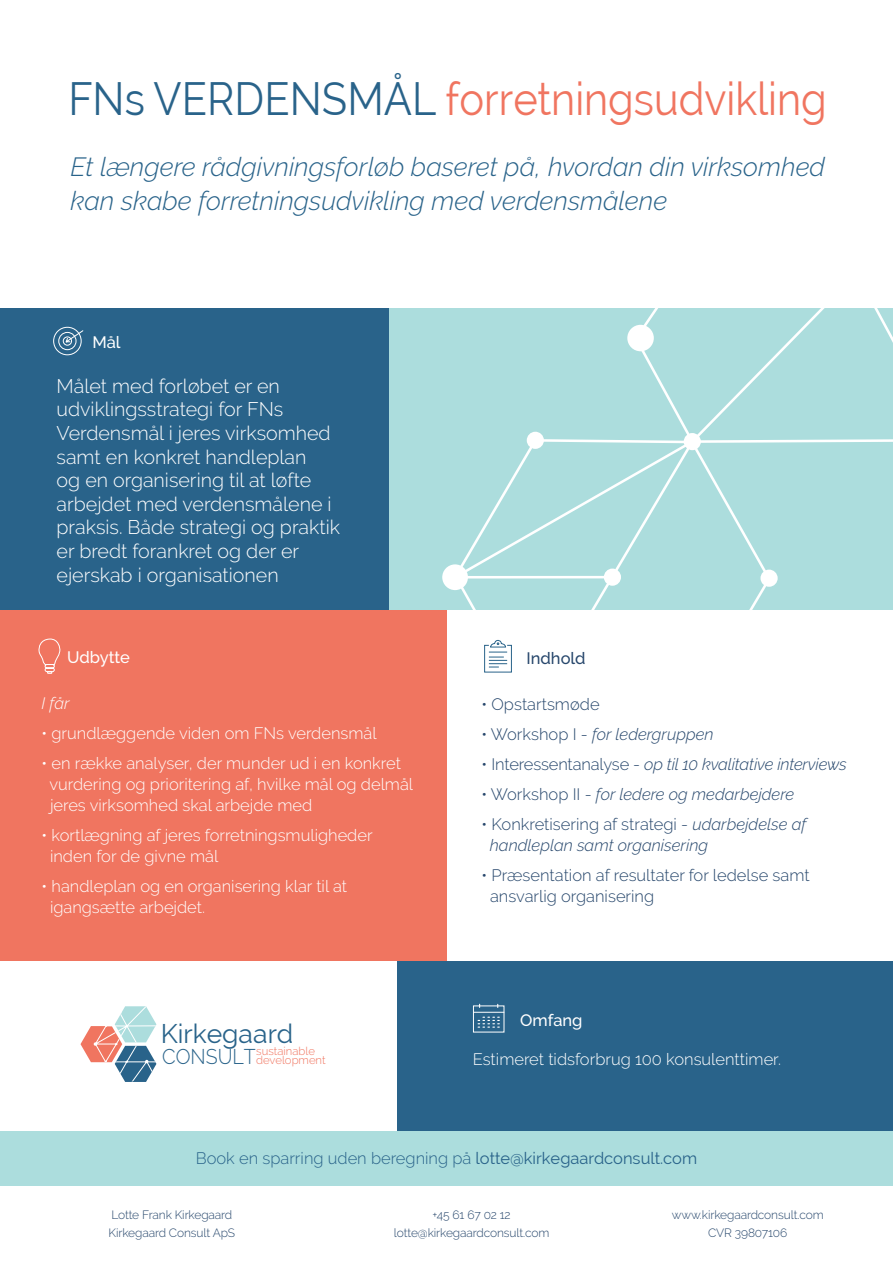
<style>
.page{position:relative;width:893px;height:1263px;background:#fff}
.page>*{position:absolute;margin:0;border:0;box-sizing:border-box;transform-origin:0 0}
.t1{font:45.75px "Raleway";color:#f07560;scale:.91 1}
.t2{font:26.55px "Raleway";color:#29638a}
.t3{font:italic 300 26.25px/34px "Raleway";color:#29638a}
.t4{font:300 19.65px/23.5px "Raleway";color:#fff}
.t5{font:300 16.5px/21px "Raleway";color:#fff}
.t6{font:italic 300 16.5px "Raleway";color:#27476c}
.t7{font:300 16.5px "Raleway";color:#27476c}
.t8{font:300 16.5px "Raleway";color:#29638a}
.t9{font:500 16.5px "Raleway";color:#fff}
.t10{font:500 16.5px "Raleway";color:#27476c}
.t11{font:italic 300 16.5px "Raleway";color:#fff}
.t12{font:300 12px "Raleway";letter-spacing:-.01em;color:#27476c}
.t13{font:300 11.4px/9.3px "Raleway";color:#f07560}
.s1{color:#29638a}
.s2{font-size:21.3px;color:#29638a}
.s3{font-style:normal}
.s4{font-style:italic}
.s5{font-weight:400}
</style>
<div class="page">
<div style="left:398px;top:961px;width:495px;height:170px;background:#29638a"></div>
<div style="left:0;top:308px;width:389px;height:302px;background:#29638a"></div>
<div style="left:389px;top:308px;width:504px;height:302px;background:#acdddd"></div>
<div style="left:442px;top:564px;width:26px;height:26px;background:#fff;border-radius:50%"></div>
<svg style="left:448px;top:308px;width:445px;height:302px"></svg>
<div style="left:0;top:610px;width:446px;height:351px;background:#f07560"></div>
<svg style="left:81px;top:1006px;width:75px;height:76px"></svg>
<svg style="left:53px;top:326px;width:31px;height:30px"></svg>
<svg style="left:38px;top:638px;width:22px;height:36px"></svg>
<svg style="left:484px;top:640px;width:28px;height:33px"></svg>
<hr style="left:473px;top:1012px;width:31px;height:1px;background:#fff">
<svg style="left:478px;top:1017px;width:21px;height:11px"></svg>
<div style="left:0;top:1131px;width:893px;height:55px;background:#acdddd"></div>
<p class="t1" style="left:68px;top:72px;width:835px"><span class="s1">FNs VERDENSMÅL</span> forretningsudvikling</p>
<p class="t3" style="left:70px;top:150px;width:756px">Et længere rådgivningsforløb baseret på, hvordan din virksomhed kan skabe forretningsudvikling med verdensmålene</p>
<p class="t9" style="left:92px;top:332px;width:30px">Mål</p>
<p class="t4" style="left:57px;top:374px;width:285px">Målet med forløbet er en udviklingsstrategi for FNs<br>Verdensmål i jeres virksomhed samt en konkret handleplan<br>og en organisering til at løfte arbejdet med verdensmålene i praksis. Både strategi og praktik er bredt forankret og der er ejerskab i organisationen</p>
<p class="t9" style="left:67px;top:647px;width:64px">Udbytte</p>
<p class="t10" style="left:527px;top:649px;width:61px">Indhold</p>
<p class="t11" style="left:42px;top:693px;width:30px">I får</p>
<p class="t5" style="left:42px;top:722px;width:337px">• grundlæggende viden om FNs verdensmål</p>
<p class="t5" style="left:42px;top:752px;width:361px">• en række analyser, der munder ud i en konkret</p>
<p class="t5" style="left:50px;top:773px;width:365px">vurdering og prioritering af, hvilke mål og delmål jeres virksomhed skal arbejde med</p>
<p class="t5" style="left:42px;top:824px;width:333px">• kortlægning af jeres forretningsmuligheder</p>
<p class="t5" style="left:50px;top:845px;width:170px">inden for de givne mål</p>
<p class="t5" style="left:42px;top:875px;width:307px">• handleplan og en organisering klar til at</p>
<p class="t5" style="left:50px;top:896px;width:157px">igangsætte arbejdet.</p>
<h2 class="t2" style="left:161px;top:1018px;width:134px">Kirkegaard</h2>
<p class="t13" style="left:162px;top:1046px;width:165px;text-indent:94px">sustainable<br><span class="s2">CONSULT</span>development</p>
<p class="t7" style="left:482px;top:694px;width:120px">• Opstartsmøde</p>
<p class="t6" style="left:482px;top:724px;width:234px"><span class="s3">• Workshop I -</span> for ledergruppen</p>
<p class="t6" style="left:482px;top:754px;width:367px"><span class="s3">• Interessentanalyse -</span> op til 10 kvalitative interviews</p>
<p class="t6" style="left:482px;top:784px;width:314px"><span class="s3">• Workshop II -</span> for ledere og medarbejdere</p>
<p class="t7" style="left:482px;top:814px;width:326px">• Konkretisering af strategi - <span class="s4">udarbejdelse af</span></p>
<p class="t6" style="left:490px;top:835px;width:220px">handleplan samt organisering</p>
<p class="t7" style="left:482px;top:865px;width:330px">• Præsentation af resultater for ledelse samt</p>
<p class="t7" style="left:490px;top:886px;width:166px">ansvarlig organisering</p>
<p class="t9" style="left:520px;top:1010px;width:64px">Omfang</p>
<p class="t5" style="left:473px;top:1049px;width:310px">Estimeret tidsforbrug 100 konsulenttimer.</p>
<p class="t8" style="left:196px;top:1148px;width:503px">Book en sparring uden beregning på <span class="s5">lotte@kirkegaardconsult.com</span></p>
<p class="t12" style="left:112px;top:1207px;width:122px">Lotte Frank Kirkegaard</p>
<p class="t12" style="left:109px;top:1225px;width:128px">Kirkegaard Consult ApS</p>
<p class="t12" style="left:433px;top:1207px;width:80px">+45 61 67 02 12</p>
<p class="t12" style="left:394px;top:1225px;width:157px">lotte@kirkegaardconsult.com</p>
<p class="t12" style="left:672px;top:1207px;width:153px">www.kirkegaardconsult.com</p>
<p class="t12" style="left:708px;top:1225px;width:81px">CVR 39807106</p>
</div>
